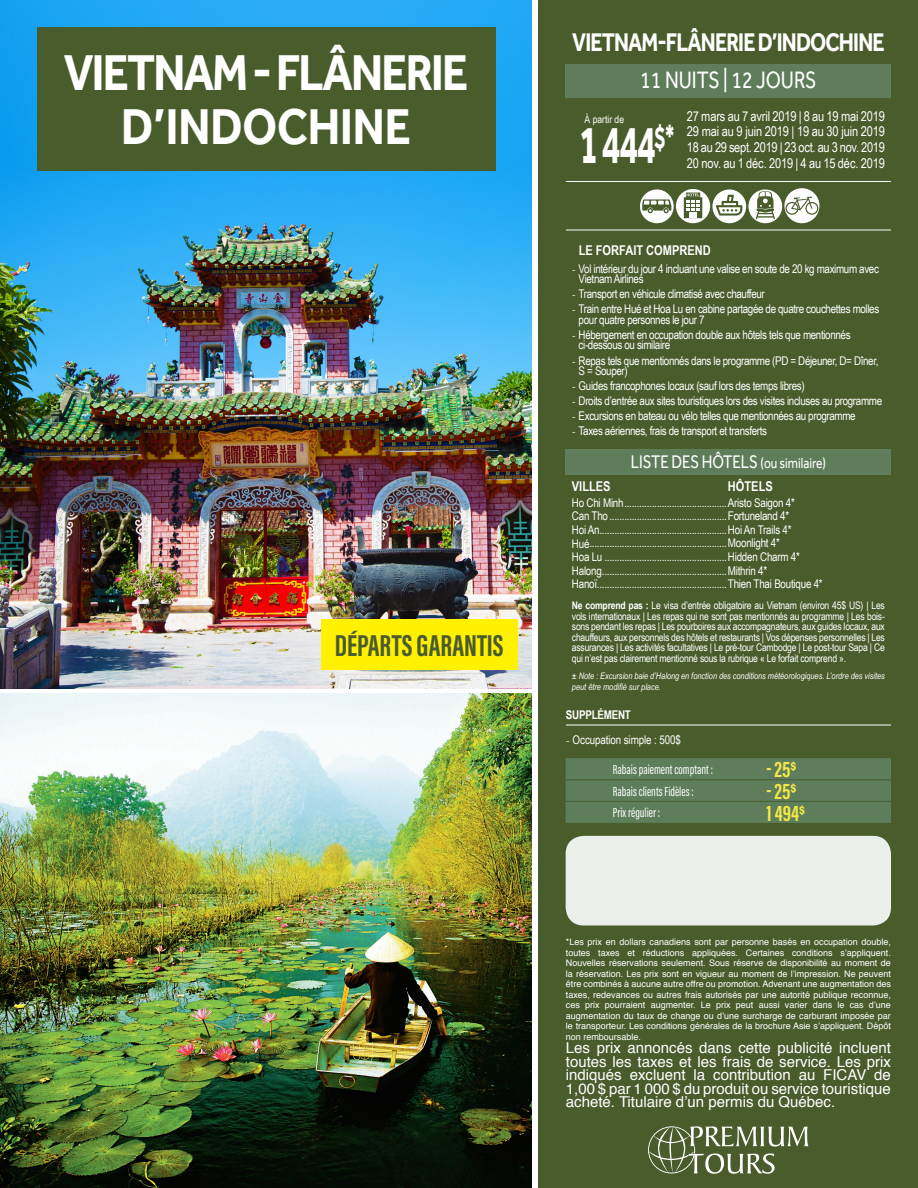
<style>
.page{position:relative;width:918px;height:1188px;background:#fff}
.page>*{position:absolute;margin:0;border:0;box-sizing:border-box;transform-origin:0 0}
.SousTitre1{font:700 55.65px "Effra";color:#fff;scale:.63 1}
.t1{font:700 51.75px/54px "Effra";letter-spacing:-.04em;color:#fff;text-align:center;scale:.87 1}
.Titre_énumération_ba{font:700 31.05px "Acumin Pro Extra Cond";color:#4a5c2f}
.t2{font:700 26.25px "Effra";letter-spacing:-.04em;color:#fff;scale:.8 1}
.t3{font:24.3px "Effra";color:#fff;scale:.8 1}
.Titre_énumération_ba-2{font:700 22.5px "Acumin Pro Extra Cond";color:#f4e747}
.t4{font:18.75px "Effra";color:#fff;scale:.8 1}
.Texte_Cellule{font:15px/13.5px "Helvetica";color:#fff;text-align:justify}
.Titre_énumération_ba-3{font:13.5px "Arial Narrow";letter-spacing:-.01em;color:#fff}
.Titre_énumération_ba-4{font:13.5px "Acumin Pro Extra Cond";color:#fff}
.Titre_énumération_ba-5{font:700 13.5px "Arial Narrow";color:#fff}
.Titre_énumération_ba-6{font:12px/10.5px "Arial Narrow";letter-spacing:-.03em;color:#fff}
.Titre_énumération_ba-7{font:12px "Arial Narrow";letter-spacing:-.01em;color:#fff}
.Paragraph_Style_1{font:700 12px "Arial Narrow";letter-spacing:-.02em;color:#fff}
.Paragraph_Style_1-2{font:10.5px/10.5px "Arial Narrow";letter-spacing:-.02em;color:#fff;text-align:justify}
.SousTitre1-2{font:10.5px "Arial Narrow";color:#fff}
.Texte_Cellule-2{font:9px/10.5px "Helvetica";color:#fff;text-align:justify}
.Paragraph_Style_1-3{font:italic 9px/10.5px "Arial Narrow";color:#fff}
.s1{font-family:"Minion Pro"}
.s2{font-size:15px}
.s3{font-weight:700}
</style>
<div class="page">
<img style="left:0;top:693px;width:532px;height:495px">
<img style="left:0;top:0;width:532px;height:688px">
<div style="left:539px;top:0;width:379px;height:1188px;background:#495c2b"></div>
<div style="left:566px;top:64px;width:325px;height:33px;background:#5f7d5b"></div>
<div style="left:566px;top:449px;width:325px;height:25px;background:#5f7d5b"></div>
<hr style="left:566px;top:181px;width:115px;height:1px;background:#fff">
<hr style="left:681px;top:181px;width:210px;height:1px;background:#fff">
<hr style="left:566px;top:230px;width:115px;height:1px;background:#fff">
<hr style="left:681px;top:230px;width:210px;height:1px;background:#fff">
<svg style="left:640px;top:188px;width:179px;height:35px"></svg>
<hr style="left:566px;top:725px;width:325px;height:1px;background:#fff">
<div style="left:321px;top:619px;width:197px;height:51px;background:#fff101"></div>
<div style="left:37px;top:27px;width:458px;height:144px;background:#495c2b"></div>
<svg style="left:648px;top:1126px;width:161px;height:48px"></svg>
<div style="left:566px;top:758px;width:325px;height:65px;background:#5d7d5b"></div>
<hr style="left:566px;top:779px;width:187px;height:1px;background:#4a5c2f">
<hr style="left:753px;top:779px;width:138px;height:1px;background:#4a5c2f">
<hr style="left:566px;top:801px;width:187px;height:1px;background:#4a5c2f">
<hr style="left:753px;top:801px;width:138px;height:1px;background:#4a5c2f">
<div style="left:566px;top:836px;width:325px;height:90px;background:#eceee9;border-radius:18px"></div>
<p class="t1" style="left:64px;top:45px;width:466px">VIETNAM - FLÂNERIE<br>D’INDOCHINE</p>
<p class="Titre_énumération_ba" style="left:335px;top:626px;width:170px">DÉPARTS GARANTIS</p>
<p class="t2" style="left:572px;top:26px;width:392px">VIETNAM-FLÂNERIE D’INDOCHINE</p>
<p class="t3" style="left:640px;top:66px;width:222px">11 NUITS | 12 JOURS</p>
<p class="SousTitre1-2" style="left:585px;top:112px;width:41px">À partir de</p>
<p class="SousTitre1" style="left:579px;top:112px;width:153px">1 444<sup>$*</sup></p>
<p class="Titre_énumération_ba-3" style="left:687px;top:106px;width:200px">27 mars au 7 avril 2019 | 8 au 19 mai 2019</p>
<p class="Titre_énumération_ba-3" style="left:687px;top:122px;width:200px">29 mai au 9 juin 2019 | 19 au 30 juin 2019</p>
<p class="Titre_énumération_ba-3" style="left:687px;top:138px;width:200px">18 au 29 sept. 2019 | 23 oct. au 3 nov. 2019</p>
<p class="Titre_énumération_ba-3" style="left:687px;top:153px;width:200px">20 nov. au 1 déc. 2019 | 4 au 15 déc. 2019</p>
<p class="Titre_énumération_ba-5" style="left:579px;top:240px;width:134px">LE FORFAIT COMPREND</p>
<p class="Titre_énumération_ba-6" style="left:579px;top:263px;width:302px;text-indent:-7px"><span class="s1">-</span> Vol intérieur du jour 4 incluant une valise en soute de 20 kg maximum avec<br>Vietnam Airlines</p>
<p class="Titre_énumération_ba-6" style="left:572px;top:288px;width:194px"><span class="s1">-</span> Transport en véhicule climatisé avec chauffeur</p>
<p class="Titre_énumération_ba-6" style="left:579px;top:303px;width:302px;text-indent:-7px"><span class="s1">-</span> Train entre Hué et Hoa Lu en cabine partagée de quatre couchettes molles pour quatre personnes le jour 7</p>
<p class="Titre_énumération_ba-6" style="left:579px;top:329px;width:273px;text-indent:-7px"><span class="s1">-</span> Hébergement en occupation double aux hôtels tels que mentionnés ci-dessous ou similaire</p>
<p class="Titre_énumération_ba-6" style="left:579px;top:355px;width:301px;text-indent:-7px"><span class="s1">-</span> Repas tels que mentionnés dans le programme (PD = Déjeuner, D= Dîner,<br>S = Souper)</p>
<p class="Titre_énumération_ba-6" style="left:572px;top:380px;width:234px"><span class="s1">-</span> Guides francophones locaux (sauf lors des temps libres)</p>
<p class="Titre_énumération_ba-6" style="left:572px;top:395px;width:312px"><span class="s1">-</span> Droits d’entrée aux sites touristiques lors des visites incluses au programme</p>
<p class="Titre_énumération_ba-6" style="left:572px;top:410px;width:285px"><span class="s1">-</span> Excursions en bateau ou vélo telles que mentionnées au programme</p>
<p class="Titre_énumération_ba-6" style="left:572px;top:425px;width:197px"><span class="s1">-</span> Taxes aériennes, frais de transport et transferts</p>
<p class="t4" style="left:631px;top:450px;width:245px">LISTE DES HÔTELS <span class="s2">(ou similaire)</span></p>
<p class="Titre_énumération_ba-5" style="left:572px;top:476px;width:40px">VILLES</p>
<p class="Titre_énumération_ba-5" style="left:728px;top:476px;width:46px">HÔTELS</p>
<p class="Titre_énumération_ba-6" style="left:572px;top:497px;width:224px">Ho Chi Minh.........................................Aristo Saigon 4*</p>
<p class="Titre_énumération_ba-6" style="left:572px;top:510px;width:219px">Can Tho...............................................Fortuneland 4*</p>
<p class="Titre_énumération_ba-6" style="left:572px;top:524px;width:221px">Hoi An...................................................Hoi An Trails 4*</p>
<p class="Titre_énumération_ba-6" style="left:572px;top:538px;width:210px">Hué.......................................................Moonlight 4*</p>
<p class="Titre_énumération_ba-6" style="left:572px;top:551px;width:230px">Hoa Lu .................................................Hidden Charm 4*</p>
<p class="Titre_énumération_ba-6" style="left:572px;top:565px;width:197px">Halong..................................................Mithrin 4*</p>
<p class="Titre_énumération_ba-6" style="left:572px;top:578px;width:252px">Hanoï....................................................Thien Thai Boutique 4*</p>
<p class="Paragraph_Style_1-2" style="left:572px;top:600px;width:315px"><span class="s3">Ne comprend pas :</span> Le visa d’entrée obligatoire au Vietnam (environ 45$ US) | Les vols internationaux | Les repas qui ne sont pas mentionnés au programme | Les bois&shy;sons pendant les repas | Les pourboires aux accompagnateurs, aux guides locaux, aux chauffeurs, aux personnels des hôtels et restaurants | Vos dépenses personnelles | Les assurances | Les activités facultatives | Le pré-tour Cambodge | Le post-tour Sapa | Ce qui n’est pas clairement mentionné sous la rubrique « Le forfait comprend ».</p>
<p class="Paragraph_Style_1-3" style="left:572px;top:671px;width:315px">± Note : Excursion baie d’Halong en fonction des conditions météorologiques. L’ordre des visites peut être modifié sur place.</p>
<p class="Paragraph_Style_1" style="left:566px;top:705px;width:67px">SUPPLÉMENT</p>
<p class="Titre_énumération_ba-7" style="left:566px;top:731px;width:117px"><span class="s1">-</span> Occupation simple : 500$</p>
<p class="Titre_énumération_ba-4" style="left:613px;top:761px;width:101px">Rabais paiement comptant :</p>
<p class="Titre_énumération_ba-2" style="left:767px;top:756px;width:31px">- 25$</p>
<p class="Titre_énumération_ba-4" style="left:613px;top:783px;width:82px">Rabais clients Fidèles :</p>
<p class="Titre_énumération_ba-2" style="left:767px;top:777px;width:31px">- 25$</p>
<p class="Titre_énumération_ba-4" style="left:613px;top:805px;width:49px">Prix régulier :</p>
<p class="Titre_énumération_ba-2" style="left:767px;top:799px;width:40px">1 494$</p>
<p class="Texte_Cellule-2" style="left:566px;top:937px;width:327px">*Les prix en dollars canadiens sont par personne basés en occupation double, toutes taxes et réductions appliquées. Certaines conditions s’appliquent.<br>Nouvelles réservations seulement. Sous réserve de disponibilité au moment de la réservation. Les prix sont en vigueur au moment de l’impression. Ne peuvent être combinés à aucune autre offre ou promotion. Advenant une augmentation des taxes, redevances ou autres frais autorisés par une autorité publique reconnue, ces prix pourraient augmenter. Le prix peut aussi varier dans le cas d’une augmentation du taux de change ou d’une surcharge de carburant imposée par le transporteur. Les conditions générales de la brochure Asie s’appliquent. Dépôt non remboursable.</p>
<p class="Texte_Cellule" style="left:566px;top:1042px;width:327px">Les prix annoncés dans cette publicité incluent toutes les taxes et les frais de service. Les prix indiqués excluent la contribution au FICAV de 1,00 $ par 1 000 $ du produit ou service touristique acheté. Titulaire d’un permis du Québec.</p>
</div>
